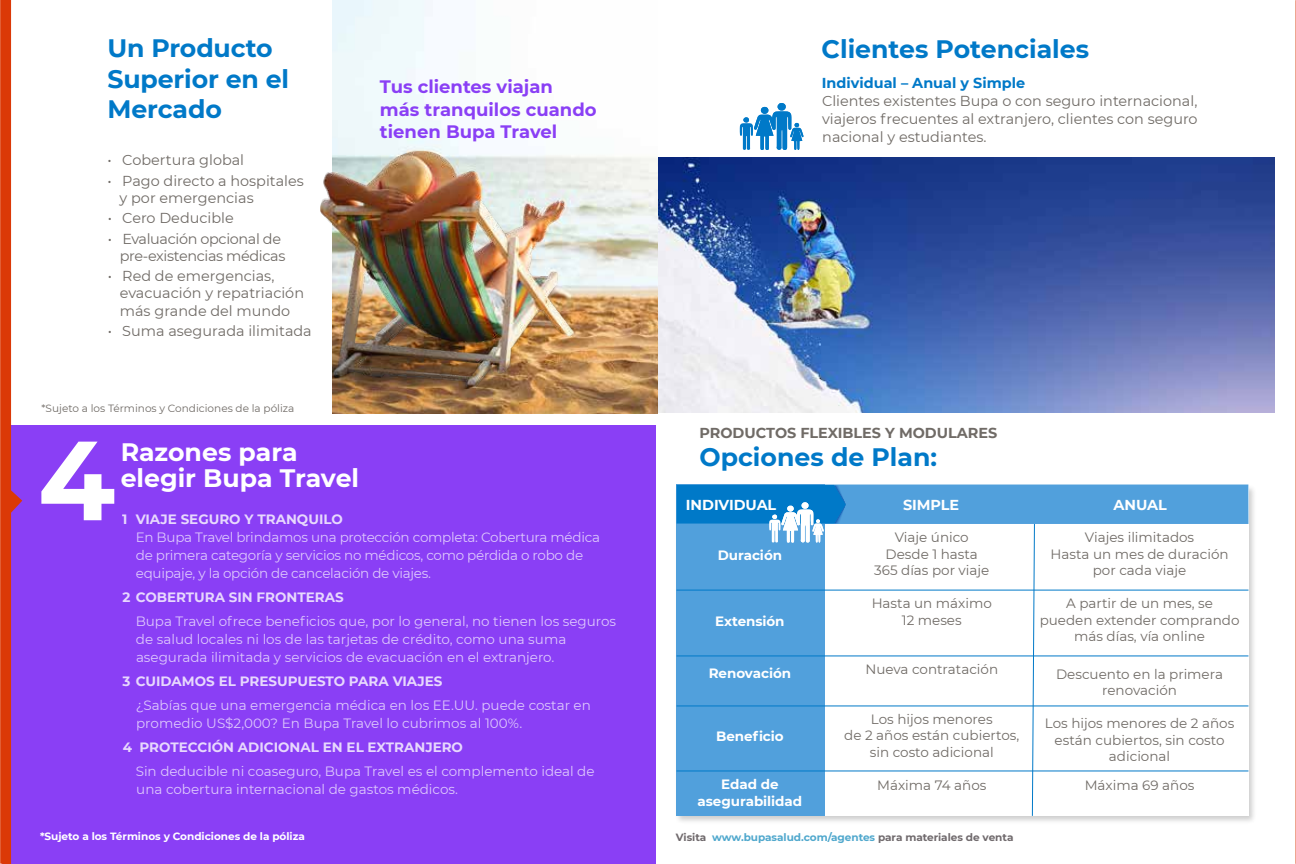
<style>
.page{position:relative;width:1296px;height:864px;background:#fff}
.page>*{position:absolute;margin:0;border:0;box-sizing:border-box;transform-origin:0 0}
.t1{font:700 112.35px "Montserrat";color:#fff}
.t2{font:700 25.2px/30.3px "Montserrat";color:#0079c8}
.t3{font:700 25.2px "Montserrat";color:#fff}
.t4{font:700 18px/22.5px "Montserrat";color:#8a3ff5}
.t5{font:14.4px/17.2px "Montserrat";color:#706b66}
.t6{font:14.4px/17.2px "Montserrat";letter-spacing:-.025em;color:#706b66;text-align:right}
.t7{font:700 14.4px "Montserrat";color:#706b66}
.t8{font:700 14.4px "Montserrat";color:#0079c8}
.t9{font:700 14.4px "Montserrat";letter-spacing:-.005em;color:#fff}
.t10{font:13.5px/18px "Montserrat";color:rgb(255 255 255/.9)}
.t11{font:13.5px/16.5px "Montserrat";color:#706b66;text-align:center}
.t12{font:700 13.5px/16.5px "Montserrat";color:#fff;text-align:center}
.t13{font:13.5px/18px "Montserrat";letter-spacing:-.02em;color:rgb(255 255 255/.9)}
.t14{font:700 10.5px "Montserrat";letter-spacing:-.005em;color:#706a6d}
.t15{font:700 10.5px "Montserrat";letter-spacing:-.005em;color:#fff}
.t16{font:10.5px "Montserrat";color:#706b66}
.s1{color:#50a8cd}
</style>
<div class="page">
<img style="left:658px;top:157px;width:616px;height:256px">
<img style="left:333px;top:0;width:325px;height:413px">
<img style="left:320px;top:151px;width:254px;height:238px">
<div style="left:2px;top:425px;width:653px;height:439px;background:#8a3ff5"></div>
<svg style="left:0;top:0;width:22px;height:864px"></svg>
<svg style="left:740px;top:103px;width:64px;height:47px"></svg>
<svg style="left:1295px;top:0;width:1px;height:864px"></svg>
<img style="left:676px;top:484px;width:578px;height:338px">
<div style="left:677px;top:486px;width:571px;height:330px;background:#fff"></div>
<div style="left:677px;top:485px;width:148px;height:331px;background:#51a0dc"></div>
<div style="left:677px;top:485px;width:571px;height:39px;background:#51a0dc"></div>
<svg style="left:677px;top:485px;width:169px;height:58px"></svg>
<hr style="left:677px;top:590px;width:571px;height:1px;background:#0079c8">
<hr style="left:677px;top:656px;width:571px;height:1px;background:#0079c8">
<hr style="left:677px;top:706px;width:571px;height:1px;background:#0079c8">
<hr style="left:677px;top:771px;width:571px;height:1px;background:#0079c8">
<svg style="left:1032px;top:524px;width:3px;height:293px"></svg>
<h2 class="t2" style="left:107px;top:32px;width:183px">Un Producto<br>Superior en el<br>Mercado</h2>
<p class="t5" style="left:108px;top:151px;width:138px">• Cobertura global</p>
<p class="t5" style="left:120px;top:171px;width:186px;text-indent:-12px">• Pago directo a hospitales y por emergencias</p>
<p class="t5" style="left:108px;top:209px;width:128px">• Cero Deducible</p>
<p class="t6" style="left:108px;top:229px;width:179px">• Evaluación opcional de pre-existencias médicas</p>
<p class="t5" style="left:120px;top:267px;width:186px;text-indent:-12px">• Red de emergencias, evacuación y repatriación más grande del mundo</p>
<p class="t5" style="left:108px;top:322px;width:205px">• Suma asegurada ilimitada</p>
<p class="t16" style="left:41px;top:401px;width:254px">*Sujeto a los Términos y Condiciones de la póliza</p>
<h3 class="t4" style="left:380px;top:75px;width:218px">Tus clientes viajan más tranquilos cuando tienen Bupa Travel</h3>
<h1 class="t1" style="left:38px;top:399px;width:79px">4</h1>
<h2 class="t3" style="left:121px;top:434px;width:178px">Razones para</h2>
<h2 class="t3" style="left:121px;top:460px;width:240px">elegir Bupa Travel</h2>
<p class="t12" style="left:122px;top:511px;width:222px">1 VIAJE SEGURO Y TRANQUILO</p>
<p class="t13" style="left:136px;top:528px;width:466px">En Bupa Travel brindamos una protección completa: Cobertura médica de primera categoría y servicios no médicos, como pérdida o robo de equipaje, y la opción de cancelación de viajes.</p>
<p class="t12" style="left:122px;top:589px;width:223px">2 COBERTURA SIN FRONTERAS</p>
<p class="t10" style="left:136px;top:612px;width:482px">Bupa Travel ofrece beneficios que, por lo general, no tienen los seguros de salud locales ni los de las tarjetas de crédito, como una suma asegurada ilimitada y servicios de evacuación en el extranjero.</p>
<p class="t12" style="left:123px;top:673px;width:321px">3 CUIDAMOS EL PRESUPUESTO PARA VIAJES</p>
<p class="t10" style="left:136px;top:696px;width:457px">¿Sabías que una emergencia médica en los EE.UU. puede costar en promedio US$2,000? En Bupa Travel lo cubrimos al 100%.</p>
<p class="t12" style="left:123px;top:739px;width:342px">4 PROTECCIÓN ADICIONAL EN EL EXTRANJERO</p>
<p class="t10" style="left:136px;top:762px;width:460px">Sin deducible ni coaseguro, Bupa Travel es el complemento ideal de una cobertura internacional de gastos médicos.</p>
<h2 class="t2" style="left:822px;top:33px;width:269px">Clientes Potenciales</h2>
<p class="t8" style="left:822px;top:73px;width:205px">Individual – Anual y Simple</p>
<p class="t5" style="left:822px;top:92px;width:377px;line-height:18px;text-align:justify">Clientes existentes Bupa o con seguro internacional, viajeros frecuentes al extranjero, clientes con seguro nacional y estudiantes.</p>
<p class="t7" style="left:699px;top:422px;width:299px">PRODUCTOS FLEXIBLES Y MODULARES</p>
<h2 class="t2" style="left:699px;top:441px;width:239px">Opciones de Plan:</h2>
<p class="t9" style="left:686px;top:495px;width:92px">INDIVIDUAL</p>
<p class="t12" style="left:718px;top:546px;width:66px">Duración</p>
<p class="t12" style="left:715px;top:612px;width:71px">Extensión</p>
<p class="t12" style="left:709px;top:664px;width:84px">Renovación</p>
<p class="t12" style="left:716px;top:727px;width:69px">Beneficio</p>
<p class="t12" style="left:698px;top:775px;width:106px">Edad de asegurabilidad</p>
<p class="t9" style="left:903px;top:495px;width:58px">SIMPLE</p>
<p class="t9" style="left:1114px;top:495px;width:55px">ANUAL</p>
<p class="t11" style="left:874px;top:529px;width:117px">Viaje único<br>Desde 1 hasta<br>365 días por viaje</p>
<p class="t11" style="left:872px;top:595px;width:122px">Hasta un máximo<br>12 meses</p>
<p class="t11" style="left:865px;top:661px;width:134px">Nueva contratación</p>
<p class="t11" style="left:844px;top:710px;width:177px">Los hijos menores<br>de 2 años están cubiertos, sin costo adicional</p>
<p class="t11" style="left:877px;top:776px;width:111px">Máxima 74 años</p>
<p class="t11" style="left:1051px;top:529px;width:180px">Viajes ilimitados<br>Hasta un mes de duración por cada viaje</p>
<p class="t11" style="left:1040px;top:595px;width:201px">A partir de un mes, se pueden extender comprando más días, vía online</p>
<p class="t11" style="left:1056px;top:665px;width:168px">Descuento en la primera renovación</p>
<p class="t11" style="left:1045px;top:715px;width:191px">Los hijos menores de 2 años están cubiertos, sin costo adicional</p>
<p class="t11" style="left:1085px;top:776px;width:111px">Máxima 69 años</p>
<p class="t15" style="left:40px;top:829px;width:266px">*Sujeto a los Términos y Condiciones de la póliza</p>
<p class="t14" style="left:676px;top:830px;width:339px">Visita <span class="s1">www.bupasalud.com/agentes</span> para materiales de venta</p>
</div>
